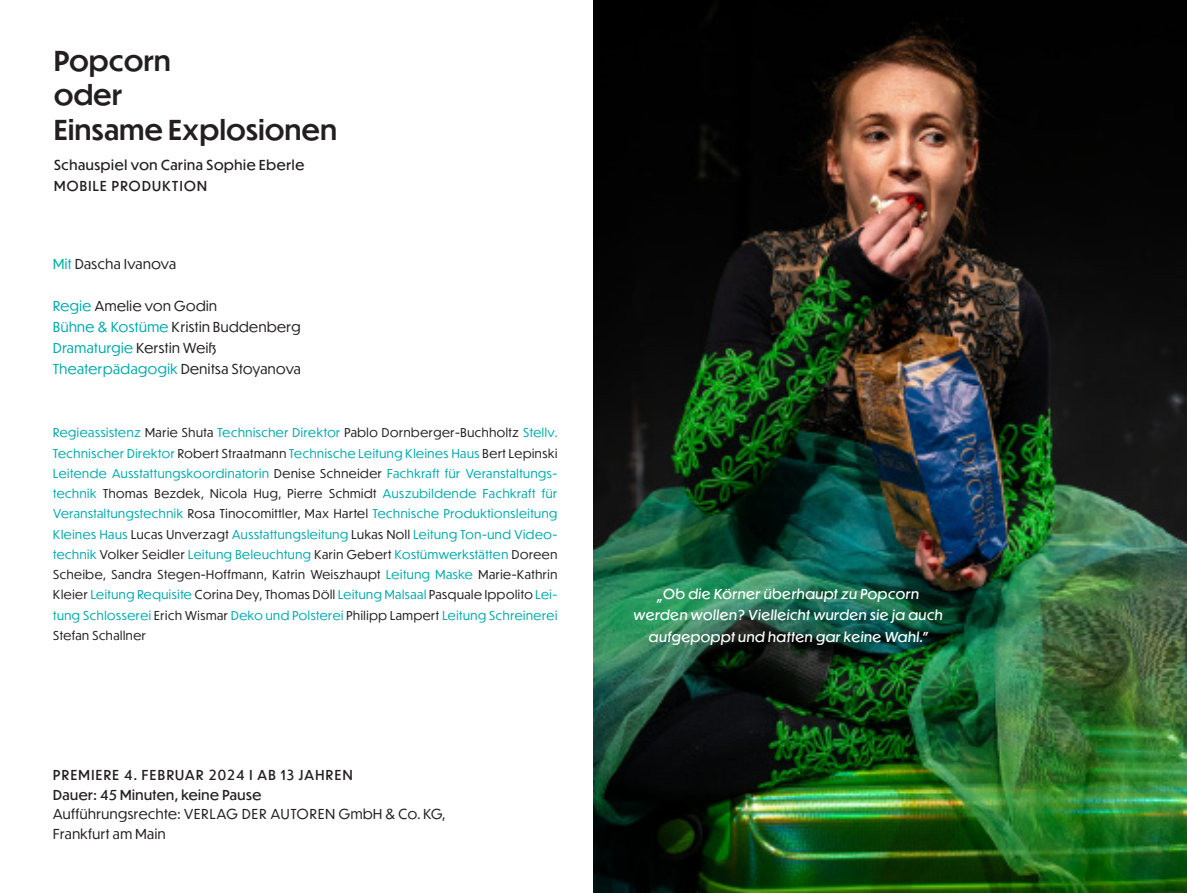
<style>
.page{position:relative;width:1187px;height:893px;background:#fff}
.page>*{position:absolute;margin:0;border:0;box-sizing:border-box;transform-origin:0 0}
.t1{font:500 27px/34.5px "Dunbar Tall";letter-spacing:.02em;color:#231f20}
.t2{font:13.5px/21px "Dunbar Tall";letter-spacing:.04em;color:#231f20}
.t3{font:italic 13.5px/21px "Dunbar Tall";letter-spacing:.04em;color:#fff;text-align:center}
.t4{font:13.5px/19.5px "Dunbar Tall";letter-spacing:.08em;color:#231f20}
.t5{font:13.5px/21px "Dunbar Tall";letter-spacing:.05em;color:#231f20}
.t6{font:12px/20.2px "Dunbar Tall";letter-spacing:.05em;color:#00aaad;text-align:justify}
.s1{color:#00aaad}
.s2{color:#231f20}
</style>
<div class="page">
<img style="left:593px;top:0;width:593px;height:893px">
<h1 class="t1" style="left:54px;top:43px;width:284px">Popcorn<br>oder<br>Einsame Explosionen</h1>
<p class="t5" style="left:54px;top:154px;width:252px">Schauspiel von Carina Sophie Eberle<br>MOBILE PRODUKTION</p>
<p class="t2" style="left:53px;top:253px;width:124px"><span class="s1">Mit</span> Dascha Ivanova</p>
<p class="t2" style="left:53px;top:295px;width:249px"><span class="s1">Regie</span> Amelie von Godin<br><span class="s1">Bühne &amp; Kostüme</span> Kristin Buddenberg<br><span class="s1">Dramaturgie</span> Kerstin Weiß<br><span class="s1">Theaterpädagogik</span> Denitsa Stoyanova</p>
<p class="t6" style="left:53px;top:422px;width:506px">Regieassistenz <span class="s2">Marie Shuta</span> Technischer Direktor <span class="s2">Pablo Dornberger-Buchholtz</span> Stellv.<br>Technischer Direktor <span class="s2">Robert Straatmann</span> Technische Leitung Kleines Haus <span class="s2">Bert Lepinski </span>Leitende Ausstattungskoordinatorin <span class="s2">Denise Schneider</span> Fachkraft für Veranstaltungs&shy;technik <span class="s2">Thomas Bezdek, Nicola Hug, Pierre Schmidt</span> Auszubildende Fachkraft für Veranstaltungstechnik <span class="s2">Rosa Tinocomittler, Max Hartel</span> Technische Produktionsleitung Kleines Haus <span class="s2">Lucas Unverzagt</span> Ausstattungsleitung <span class="s2">Lukas Noll</span> Leitung Ton-und Video&shy;technik <span class="s2">Volker Seidler</span> Leitung Beleuchtung <span class="s2">Karin Gebert</span> Kostümwerkstätten <span class="s2">Doreen Scheibe, Sandra Stegen-Hoffmann, Katrin Weiszhaupt</span> Leitung Maske <span class="s2">Marie-Kathrin Kleier</span> Leitung Requisite <span class="s2">Corina Dey, Thomas Döll</span> Leitung Malsaal <span class="s2">Pasquale Ippolito</span> Lei&shy;tung Schlosserei <span class="s2">Erich Wismar</span> Deko und Polsterei <span class="s2">Philipp Lampert</span> Leitung Schreinerei <span class="s2">Stefan Schallner</span></p>
<p class="t4" style="left:53px;top:765px;width:301px">PREMIERE 4. FEBRUAR 2024 I AB 13 JAHREN<br>Dauer: 45 Minuten, keine Pause</p>
<p class="t2" style="left:53px;top:804px;width:393px;line-height:19.5px">Aufführungsrechte: VERLAG DER AUTOREN GmbH &amp; Co. KG,<br>Frankfurt am Main</p>
<p class="t3" style="left:633px;top:583px;width:310px">„Ob die Körner überhaupt zu Popcorn werden wollen? Vielleicht wurden sie ja auch aufgepoppt und hatten gar keine Wahl.”</p>
</div>
